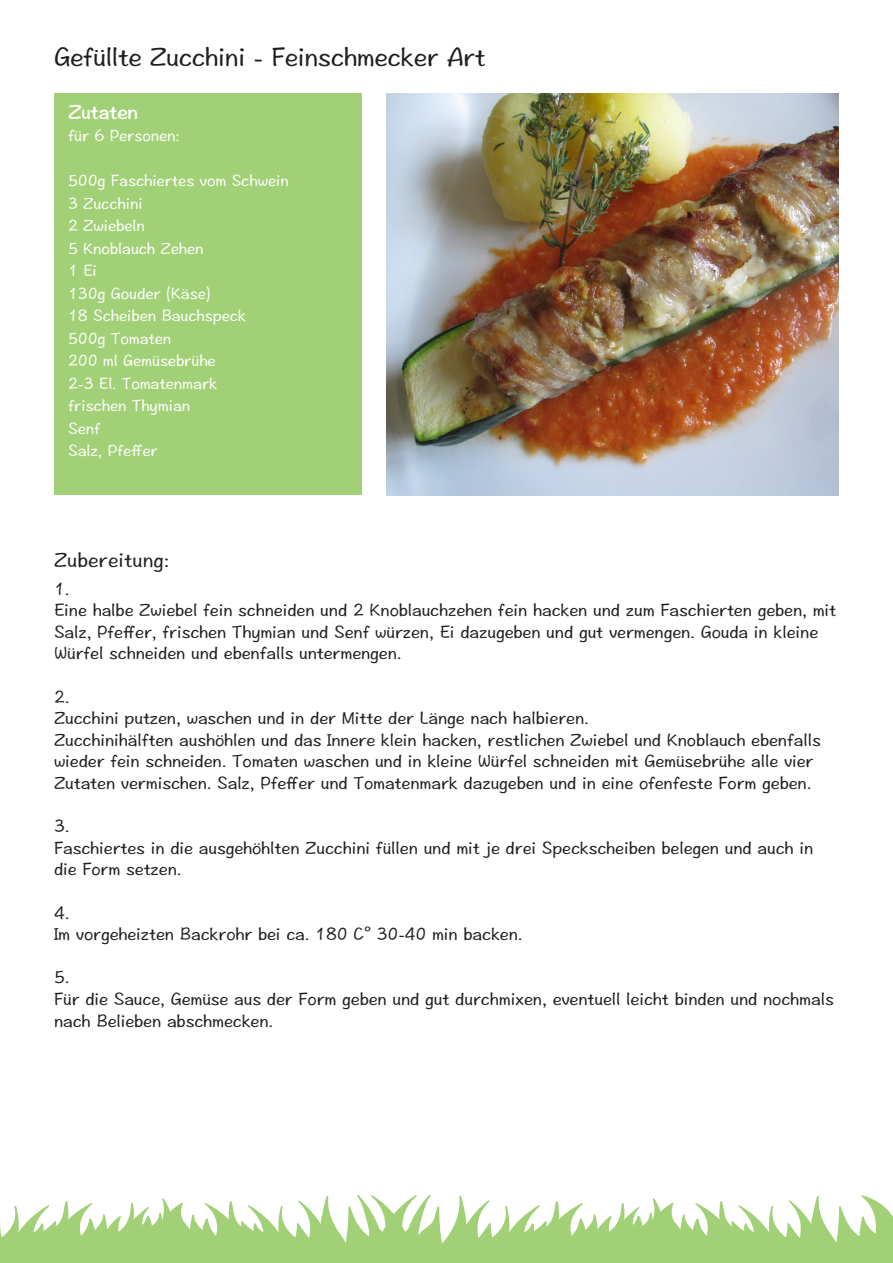
<style>
.page{position:relative;width:893px;height:1263px;background:#fff}
.page>*{position:absolute;margin:0;border:0;box-sizing:border-box;transform-origin:0 0}
.t1{font:27px "Hannotate SC W5";letter-spacing:-.02em;color:#231f20}
.t2{font:21px "Hannotate SC W5";color:#231f20}
.t3{font:21px "Hannotate SC W7";letter-spacing:-.03em;color:#fff}
.t4{font:18px/21.6px "Hannotate SC W5";letter-spacing:-.01em;color:#231f20}
.t5{font:16.5px/22.5px "Hannotate SC W5";letter-spacing:-.01em;color:#fff}
</style>
<div class="page">
<div style="left:54px;top:94px;width:307px;height:401px;background:#a1d076"></div>
<img style="left:387px;top:94px;width:452px;height:401px">
<svg style="left:0;top:1195px;width:893px;height:68px;fill:#a1d076"></svg>
<h1 class="t1" style="left:54px;top:40px;width:433px">Gefüllte Zucchini - Feinschmecker Art</h1>
<p class="t3" style="left:68px;top:99px;width:72px">Zutaten</p>
<p class="t5" style="left:68px;top:124px;width:113px">für 6 Personen:</p>
<p class="t5" style="left:68px;top:169px;width:222px">500g Faschiertes vom Schwein<br>3 Zucchini<br>2 Zwiebeln<br>5 Knoblauch Zehen<br>1 Ei<br>130g Gouder (Käse)<br>18 Scheiben Bauchspeck<br>500g Tomaten<br>200 ml Gemüsebrühe<br>2-3 El. Tomatenmark<br>frischen Thymian<br>Senf<br>Salz, Pfeffer</p>
<p class="t2" style="left:54px;top:547px;width:117px">Zubereitung:</p>
<p class="t4" style="left:54px;top:578px;width:784px">1.<br>Eine halbe Zwiebel fein schneiden und 2 Knoblauchzehen fein hacken und zum Faschierten geben, mit Salz, Pfeffer, frischen Thymian und Senf würzen, Ei dazugeben und gut vermengen. Gouda in kleine Würfel schneiden und ebenfalls untermengen.</p>
<p class="t4" style="left:54px;top:686px;width:768px">2.<br>Zucchini putzen, waschen und in der Mitte der Länge nach halbieren.<br>Zucchinihälften aushöhlen und das Innere klein hacken, restlichen Zwiebel und Knoblauch ebenfalls wieder fein schneiden. Tomaten waschen und in kleine Würfel schneiden mit Gemüsebrühe alle vier Zutaten vermischen. Salz, Pfeffer und Tomatenmark dazugeben und in eine ofenfeste Form geben.</p>
<p class="t4" style="left:54px;top:815px;width:761px">3.<br>Faschiertes in die ausgehöhlten Zucchini füllen und mit je drei Speckscheiben belegen und auch in die Form setzen.</p>
<p class="t4" style="left:54px;top:902px;width:470px">4.<br>Im vorgeheizten Backrohr bei ca. 180 C° 30-40 min backen.</p>
<p class="t4" style="left:54px;top:966px;width:781px">5.<br>Für die Sauce, Gemüse aus der Form geben und gut durchmixen, eventuell leicht binden und nochmals nach Belieben abschmecken.</p>
</div>
